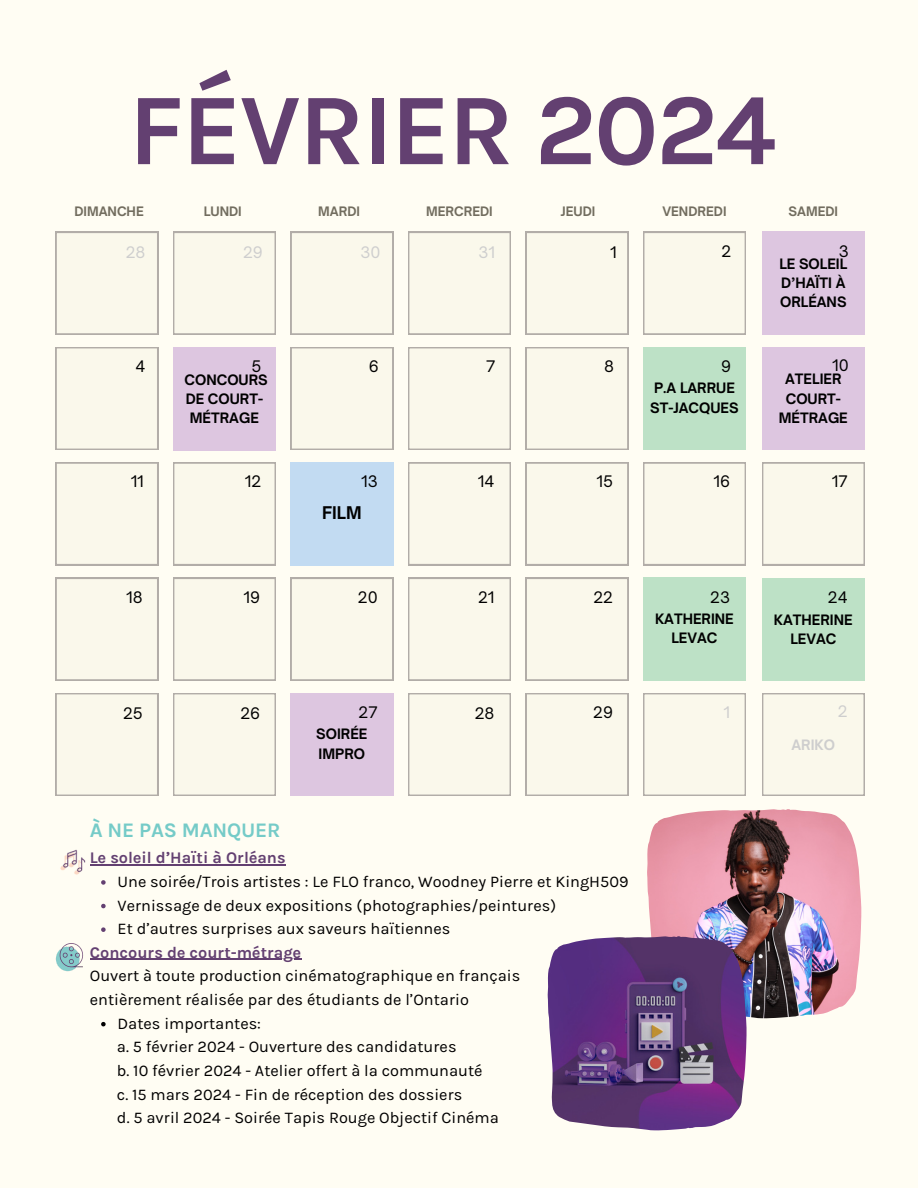
<style>
.page{position:relative;width:918px;height:1188px;background:#fffdf3}
.page>*{position:absolute;margin:0;border:0;box-sizing:border-box;transform-origin:0 0}
.t1{font:700 101.7px "Karmilla";letter-spacing:-.02em;color:#634071}
.t2{font:700 20.7px "Karmilla";letter-spacing:-.01em;color:#75cbc8}
.t3{font:700 16.8px "Open Sauce One";color:#000}
.t4{font:16.35px "Karmilla";color:#000}
.t5{font:700 16.35px "Karmilla";color:#634071}
.t6{font:15.3px "Open Sauce One";color:#000}
.t7{font:15.3px "Open Sauce One";color:#cecece}
.t8{font:700 13.8px/19.2px "Open Sauce One";color:#000;text-align:center}
.t9{font:700 13.8px "Open Sauce One";color:#cecece}
.t10{font:700 12.45px "Open Sauce One";color:#726d5f}
</style>
<div class="page">
<svg style="left:56px;top:232px;width:102px;height:102px"></svg>
<svg style="left:173px;top:232px;width:103px;height:102px"></svg>
<svg style="left:291px;top:232px;width:102px;height:102px"></svg>
<svg style="left:408px;top:232px;width:103px;height:102px"></svg>
<svg style="left:526px;top:232px;width:102px;height:102px"></svg>
<svg style="left:643px;top:232px;width:103px;height:102px"></svg>
<div style="left:762px;top:232px;width:103px;height:102px;background:#ddc6e0"></div>
<svg style="left:56px;top:347px;width:102px;height:103px"></svg>
<svg style="left:291px;top:347px;width:102px;height:103px"></svg>
<svg style="left:408px;top:347px;width:103px;height:103px"></svg>
<svg style="left:526px;top:347px;width:102px;height:103px"></svg>
<div style="left:643px;top:347px;width:103px;height:103px;background:#bde1c6"></div>
<div style="left:762px;top:347px;width:103px;height:103px;background:#ddc6e0"></div>
<svg style="left:56px;top:463px;width:102px;height:102px"></svg>
<svg style="left:173px;top:463px;width:103px;height:102px"></svg>
<div style="left:291px;top:463px;width:102px;height:102px;background:#c2dbf2"></div>
<svg style="left:408px;top:463px;width:103px;height:102px"></svg>
<svg style="left:526px;top:463px;width:102px;height:102px"></svg>
<svg style="left:643px;top:463px;width:103px;height:102px"></svg>
<svg style="left:762px;top:463px;width:103px;height:102px"></svg>
<svg style="left:56px;top:578px;width:102px;height:102px"></svg>
<svg style="left:173px;top:578px;width:103px;height:102px"></svg>
<svg style="left:291px;top:578px;width:102px;height:102px"></svg>
<svg style="left:408px;top:578px;width:103px;height:102px"></svg>
<svg style="left:526px;top:578px;width:102px;height:102px"></svg>
<div style="left:643px;top:578px;width:103px;height:102px;background:#bde1c6"></div>
<div style="left:762px;top:578px;width:103px;height:103px;background:#bde1c6"></div>
<svg style="left:56px;top:693px;width:102px;height:103px"></svg>
<svg style="left:173px;top:693px;width:103px;height:103px"></svg>
<div style="left:291px;top:693px;width:102px;height:103px;background:#ddc6e0"></div>
<svg style="left:408px;top:693px;width:103px;height:103px"></svg>
<svg style="left:526px;top:693px;width:102px;height:103px"></svg>
<svg style="left:643px;top:693px;width:103px;height:103px"></svg>
<svg style="left:762px;top:693px;width:103px;height:103px"></svg>
<div style="left:173px;top:348px;width:103px;height:102px;background:#ddc6e0"></div>
<svg style="left:101px;top:880px;width:5px;height:5px"></svg>
<svg style="left:101px;top:904px;width:5px;height:4px"></svg>
<svg style="left:101px;top:927px;width:5px;height:5px"></svg>
<svg style="left:101px;top:1022px;width:5px;height:4px"></svg>
<hr style="left:90px;top:864px;width:196px;height:2px;background:#634071">
<hr style="left:90px;top:959px;width:211px;height:1px;background:#634071">
<img style="left:647px;top:809px;width:214px;height:209px">
<img style="left:548px;top:936px;width:198px;height:194px">
<img style="left:60px;top:849px;width:26px;height:26px">
<img style="left:56px;top:943px;width:27px;height:28px">
<p class="t1" style="left:129px;top:71px;width:649px">FÉVRIER 2024</p>
<p class="t10" style="left:74px;top:203px;width:71px">DIMANCHE</p>
<p class="t10" style="left:204px;top:203px;width:40px">LUNDI</p>
<p class="t10" style="left:318px;top:203px;width:43px">MARDI</p>
<p class="t10" style="left:426px;top:203px;width:68px">MERCREDI</p>
<p class="t10" style="left:561px;top:203px;width:36px">JEUDI</p>
<p class="t10" style="left:662px;top:203px;width:66px">VENDREDI</p>
<p class="t10" style="left:789px;top:203px;width:51px">SAMEDI</p>
<p class="t7" style="left:126px;top:242px;width:21px">28</p>
<p class="t7" style="left:243px;top:242px;width:21px">29</p>
<p class="t7" style="left:360px;top:242px;width:22px">30</p>
<p class="t7" style="left:478px;top:242px;width:18px">31</p>
<p class="t6" style="left:610px;top:242px;width:8px">1</p>
<p class="t6" style="left:721px;top:242px;width:11px">2</p>
<p class="t6" style="left:839px;top:242px;width:12px">3</p>
<p class="t8" style="left:779px;top:254px;width:69px;text-align:left">LE SOLEIL<br>D’HAÏTI À<br>ORLÉANS</p>
<p class="t6" style="left:135px;top:357px;width:11px">4</p>
<p class="t6" style="left:251px;top:357px;width:11px">5</p>
<p class="t8" style="left:185px;top:370px;width:85px">CONCOURS<br>DE COURT-<br>MÉTRAGE</p>
<p class="t6" style="left:369px;top:357px;width:11px">6</p>
<p class="t6" style="left:486px;top:357px;width:11px">7</p>
<p class="t6" style="left:604px;top:357px;width:11px">8</p>
<p class="t6" style="left:832px;top:356px;width:18px">10</p>
<p class="t6" style="left:721px;top:357px;width:11px">9</p>
<p class="t8" style="left:650px;top:379px;width:90px;text-align:left">P.A LARRUE<br>ST-JACQUES</p>
<p class="t8" style="left:779px;top:370px;width:70px">ATELIER<br>COURT-<br>MÉTRAGE</p>
<p class="t6" style="left:131px;top:472px;width:15px">11</p>
<p class="t6" style="left:245px;top:472px;width:18px">12</p>
<p class="t6" style="left:361px;top:472px;width:18px">13</p>
<p class="t6" style="left:478px;top:472px;width:18px">14</p>
<p class="t6" style="left:597px;top:472px;width:18px">15</p>
<p class="t6" style="left:714px;top:472px;width:18px">16</p>
<p class="t6" style="left:832px;top:472px;width:17px">17</p>
<p class="t3" style="left:322px;top:502px;width:41px">FILM</p>
<p class="t6" style="left:126px;top:587px;width:18px">18</p>
<p class="t6" style="left:244px;top:587px;width:18px">19</p>
<p class="t6" style="left:358px;top:587px;width:21px">20</p>
<p class="t6" style="left:478px;top:587px;width:18px">21</p>
<p class="t6" style="left:593px;top:587px;width:21px">22</p>
<p class="t6" style="left:710px;top:588px;width:21px">23</p>
<p class="t6" style="left:828px;top:587px;width:21px">24</p>
<p class="t8" style="left:655px;top:609px;width:80px">KATHERINE<br>LEVAC</p>
<p class="t8" style="left:774px;top:610px;width:80px">KATHERINE<br>LEVAC</p>
<p class="t6" style="left:123px;top:703px;width:21px">25</p>
<p class="t6" style="left:240px;top:704px;width:21px">26</p>
<p class="t6" style="left:359px;top:703px;width:21px">27</p>
<p class="t6" style="left:475px;top:704px;width:21px">28</p>
<p class="t6" style="left:593px;top:703px;width:21px">29</p>
<p class="t7" style="left:724px;top:703px;width:8px">1</p>
<p class="t7" style="left:838px;top:702px;width:11px">2</p>
<p class="t2" style="left:90px;top:818px;width:192px">À NE PAS MANQUER</p>
<p class="t5" style="left:90px;top:848px;width:197px">Le soleil d’Haïti à Orléans</p>
<p class="t8" style="left:316px;top:725px;width:53px;text-align:left">SOIRÉE<br>IMPRO</p>
<p class="t4" style="left:118px;top:872px;width:512px">Une soirée/Trois artistes : Le FLO franco, Woodney Pierre et KingH509</p>
<p class="t4" style="left:118px;top:896px;width:440px">Vernissage de deux expositions (photographies/peintures)</p>
<p class="t4" style="left:118px;top:919px;width:334px">Et d’autres surprises aux saveurs haïtiennes</p>
<p class="t5" style="left:90px;top:943px;width:213px">Concours de court-métrage</p>
<p class="t4" style="left:90px;top:966px;width:432px">Ouvert à toute production cinématographique en français</p>
<p class="t4" style="left:90px;top:990px;width:381px">entièrement réalisée par des étudiants de l’Ontario</p>
<p class="t4" style="left:117px;top:1037px;width:341px">a. 5 février 2024 - Ouverture des candidatures</p>
<p class="t4" style="left:117px;top:1061px;width:367px">b. 10 février 2024 - Atelier offert à la communauté</p>
<p class="t4" style="left:117px;top:1085px;width:347px">c. 15 mars 2024 - Fin de réception des dossiers</p>
<p class="t4" style="left:117px;top:1108px;width:383px">d. 5 avril 2024 - Soirée Tapis Rouge Objectif Cinéma</p>
<p class="t4" style="left:118px;top:1014px;width:145px">Dates importantes:</p>
<p class="t9" style="left:792px;top:736px;width:45px">ARIKO</p>
</div>
